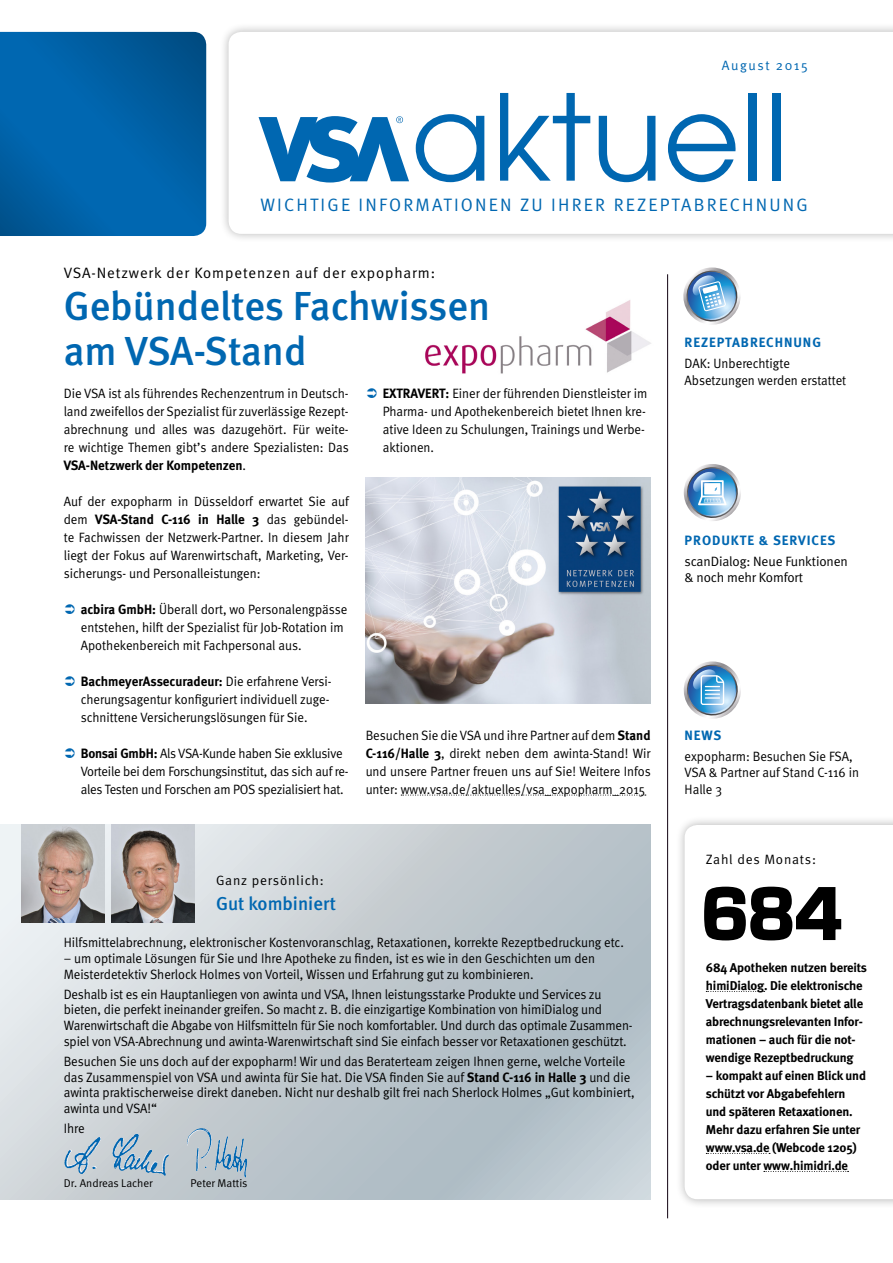
<style>
.page{position:relative;width:893px;height:1263px;background:#fff}
.page>*{position:absolute;margin:0;border:0;box-sizing:border-box;transform-origin:0 0}
.t1{font:118.5px "Avant Garde";color:#0067b1}
.t2{font:700 75px "Eurostile";color:#000}
.t3{font:500 40.5px/45px "Meta";color:#0067b1}
.t4{font:500 18.75px "Meta";color:#0067b1}
.t5{font:18px "Meta Normal";letter-spacing:.125em;color:#0067b1}
.t6{font:15px "Meta Normal";letter-spacing:.06em;color:#000}
.t7{font:13.5px/18px "Meta Normal";letter-spacing:-.005em;color:#000;scale:.95 1}
.t8{font:700 13.5px "Meta";color:#000}
.t9{font:13.5px/16.5px "Meta Normal";letter-spacing:-.005em;color:#000}
.t10{font:700 13.5px "Meta";letter-spacing:.07em;color:#0067b1}
.t11{font:13.5px "Meta Normal";letter-spacing:.06em;color:#000}
.t12{font:13.5px "Meta Normal";letter-spacing:.12em;color:#0067b1}
.t13{font:700 12.75px/18px "Meta";letter-spacing:-.01em;color:#000}
.t14{font:11.25px "Meta Normal";color:#000}
.s1{font-family:"Meta Normal";font-weight:400}
.s2{font-family:"Meta";font-weight:700}
</style>
<div class="page">
<img style="left:425px;top:300px;width:226px;height:74px">
<svg style="left:401px;top:795px;width:245px;height:1px"></svg>
<div style="left:219px;top:22px;width:674px;height:222px;background:#000;opacity:.3"></div>
<svg style="left:229px;top:32px;width:664px;height:202px"></svg>
<svg style="left:259px;top:116px;width:150px;height:67px"></svg>
<svg style="left:0;top:32px;width:206px;height:204px;background:#0061a6"></svg>
<hr style="left:667px;top:274px;width:1px;height:944px;background:#100210">
<div style="left:675px;top:815px;width:218px;height:394px;background:#000;opacity:.3"></div>
<svg style="left:685px;top:825px;width:208px;height:374px"></svg>
<svg style="left:706px;top:991px;width:59px;height:1px"></svg>
<svg style="left:706px;top:1153px;width:64px;height:1px"></svg>
<svg style="left:764px;top:1171px;width:85px;height:1px"></svg>
<svg style="left:702px;top:884px;width:141px;height:58px"></svg>
<svg style="left:0;top:825px;width:651px;height:374px;background:#c4cdd2"></svg>
<img style="left:21px;top:825px;width:83px;height:98px">
<img style="left:112px;top:1135px;width:37px;height:38px">
<img style="left:187px;top:1128px;width:23px;height:17px">
<img style="left:111px;top:825px;width:83px;height:98px">
<svg style="left:683px;top:267px;width:58px;height:58px"></svg>
<svg style="left:684px;top:464px;width:57px;height:57px"></svg>
<svg style="left:683px;top:661px;width:58px;height:58px"></svg>
<img style="left:366px;top:477px;width:285px;height:227px">
<p class="t12" style="left:722px;top:58px;width:88px">August 2015</p>
<h1 class="t1" style="left:411px;top:67px;width:379px">aktuell</h1>
<h3 class="t5" style="left:260px;top:194px;width:549px">WICHTIGE INFORMATIONEN ZU IHRER REZEPTABRECHNUNG</h3>
<p class="t6" style="left:64px;top:264px;width:373px">VSA-Netzwerk der Kompetenzen auf der expopharm:</p>
<h3 class="t3" style="left:64px;top:283px;width:428px">Gebündeltes Fachwissen am VSA-Stand</h3>
<p class="t7" style="left:64px;top:384px;width:302px;text-align:justify">Die VSA ist als führendes Rechenzentrum in Deutsch&shy;land zweifellos der Spezialist für zuverlässige Rezept&shy;abrechnung und alles was dazugehört. Für weite&shy;re wichtige Themen gibt’s andere Spezialisten: Das</p>
<p class="t8" style="left:64px;top:457px;width:184px">VSA-Netzwerk der Kompetenzen<span class="s1">.</span></p>
<p class="t7" style="left:64px;top:492px;width:302px">Auf der expopharm in Düsseldorf erwartet Sie auf</p>
<p class="t8" style="left:64px;top:511px;width:286px"><span class="s1">dem</span> VSA-Stand C-116 in Halle 3 <span class="s1">das gebündel-</span></p>
<p class="t7" style="left:64px;top:528px;width:301px;text-align:justify">te Fachwissen der Netzwerk-Partner. In diesem Jahr liegt der Fokus auf Warenwirtschaft, Marketing, Ver&shy;sicherungs- und Personalleistungen:</p>
<p class="t7" style="left:81px;top:600px;width:282px"><span class="s2">acbira GmbH:</span> Überall dort, wo Personalengpässe entstehen, hilft der Spezialist für Job-Rotation im<br>Apothekenbereich mit Fachpersonal aus.</p>
<p class="t8" style="left:81px;top:673px;width:252px">BachmeyerAssecuradeur: <span class="s1">Die erfahrene Versi-</span></p>
<p class="t7" style="left:81px;top:690px;width:263px">cherungsagentur konfiguriert individuell zuge&shy;schnittene Versicherungslösungen für Sie.</p>
<p class="t7" style="left:81px;top:744px;width:283px"><span class="s2">Bonsai GmbH:</span> Als VSA-Kunde haben Sie exklusive<br>Vorteile bei dem Forschungsinstitut, das sich auf re&shy;ales Testen und Forschen am POS spezialisiert hat.</p>
<p class="t7" style="left:383px;top:384px;width:280px"><span class="s2">EXTRAVERT:</span> Einer der führenden Dienstleister im Pharma- und Apothekenbereich bietet Ihnen kre&shy;ative Ideen zu Schulungen, Trainings und Werbe&shy;aktionen.</p>
<p class="t7" style="left:366px;top:726px;width:302px;text-align:justify">Besuchen Sie die VSA und ihre Partner auf dem <span class="s2">Stand C-116/Halle 3</span>, direkt neben dem awinta-Stand! Wir und unsere Partner freuen uns auf Sie! Weitere Infos unter: www.vsa.de/aktuelles/vsa_expopharm_2015</p>
<p class="t11" style="left:216px;top:873px;width:109px">Ganz persönlich:</p>
<h3 class="t4" style="left:216px;top:893px;width:121px">Gut kombiniert</h3>
<p class="t7" style="left:64px;top:933px;width:591px">Hilfsmittelabrechnung, elektronischer Kostenvoranschlag, Retaxationen, korrekte Rezeptbedruckung etc.</p>
<p class="t7" style="left:64px;top:950px;width:561px;line-height:15.8px">– um optimale Lösungen für Sie und Ihre Apotheke zu finden, ist es wie in den Geschichten um den<br>Meisterdetektiv Sherlock Holmes von Vorteil, Wissen und Erfahrung gut zu kombinieren.</p>
<p class="t7" style="left:64px;top:986px;width:600px;line-height:15.8px">Deshalb ist es ein Hauptanliegen von awinta und VSA, Ihnen leistungsstarke Produkte und Services zu bieten, die perfekt ineinander greifen. So macht z. B. die einzigartige Kombination von himiDialog und Warenwirtschaft die Abgabe von Hilfsmitteln für Sie noch komfortabler. Und durch das optimale Zusammen&shy;spiel von VSA-Abrechnung und awinta-Warenwirtschaft sind Sie einfach besser vor Retaxationen geschützt.</p>
<p class="t7" style="left:64px;top:1053px;width:603px;line-height:15.8px">Besuchen Sie uns doch auf der expopharm! Wir und das Beraterteam zeigen Ihnen gerne, welche Vorteile das Zusammenspiel von VSA und awinta für Sie hat. Die VSA finden Sie auf <span class="s2">Stand C-116 in Halle 3</span> und die awinta praktischerweise direkt daneben. Nicht nur deshalb gilt frei nach Sherlock Holmes „Gut kombiniert, awinta und VSA!“</p>
<p class="t7" style="left:64px;top:1119px;width:23px">Ihre</p>
<p class="t14" style="left:64px;top:1177px;width:90px">Dr. Andreas Lacher</p>
<p class="t14" style="left:191px;top:1177px;width:58px">Peter Mattis</p>
<p class="t10" style="left:685px;top:335px;width:138px">REZEPTABRECHNUNG</p>
<p class="t7" style="left:685px;top:355px;width:172px;line-height:16.5px">DAK: Unberechtigte<br>Absetzungen werden erstattet</p>
<p class="t10" style="left:685px;top:532px;width:152px">PRODUKTE &amp; SERVICES</p>
<p class="t9" style="left:685px;top:552px;width:165px">scanDialog: Neue Funktionen &amp; noch mehr Komfort</p>
<p class="t10" style="left:685px;top:727px;width:38px">NEWS</p>
<p class="t7" style="left:685px;top:748px;width:185px;line-height:16.5px">expopharm: Besuchen Sie FSA,<br>VSA &amp; Partner auf Stand C-116 in<br>Halle 3</p>
<p class="t11" style="left:706px;top:851px;width:112px">Zahl des Monats:</p>
<h2 class="t2" style="left:702px;top:873px;width:142px">684</h2>
<p class="t13" style="left:706px;top:958px;width:163px">684 Apotheken nutzen bereits himiDialog. Die elektronische<br>Vertragsdatenbank bietet alle abrechnungsrelevanten Infor&shy;mationen – auch für die not&shy;wendige Rezeptbedruckung</p>
<p class="t13" style="left:706px;top:1066px;width:162px">– kompakt auf einen Blick und schützt vor Abgabefehlern und späteren Retaxationen.<br>Mehr dazu erfahren Sie unter www.vsa.de (Webcode 1205) oder unter www.himidri.de</p>
</div>
